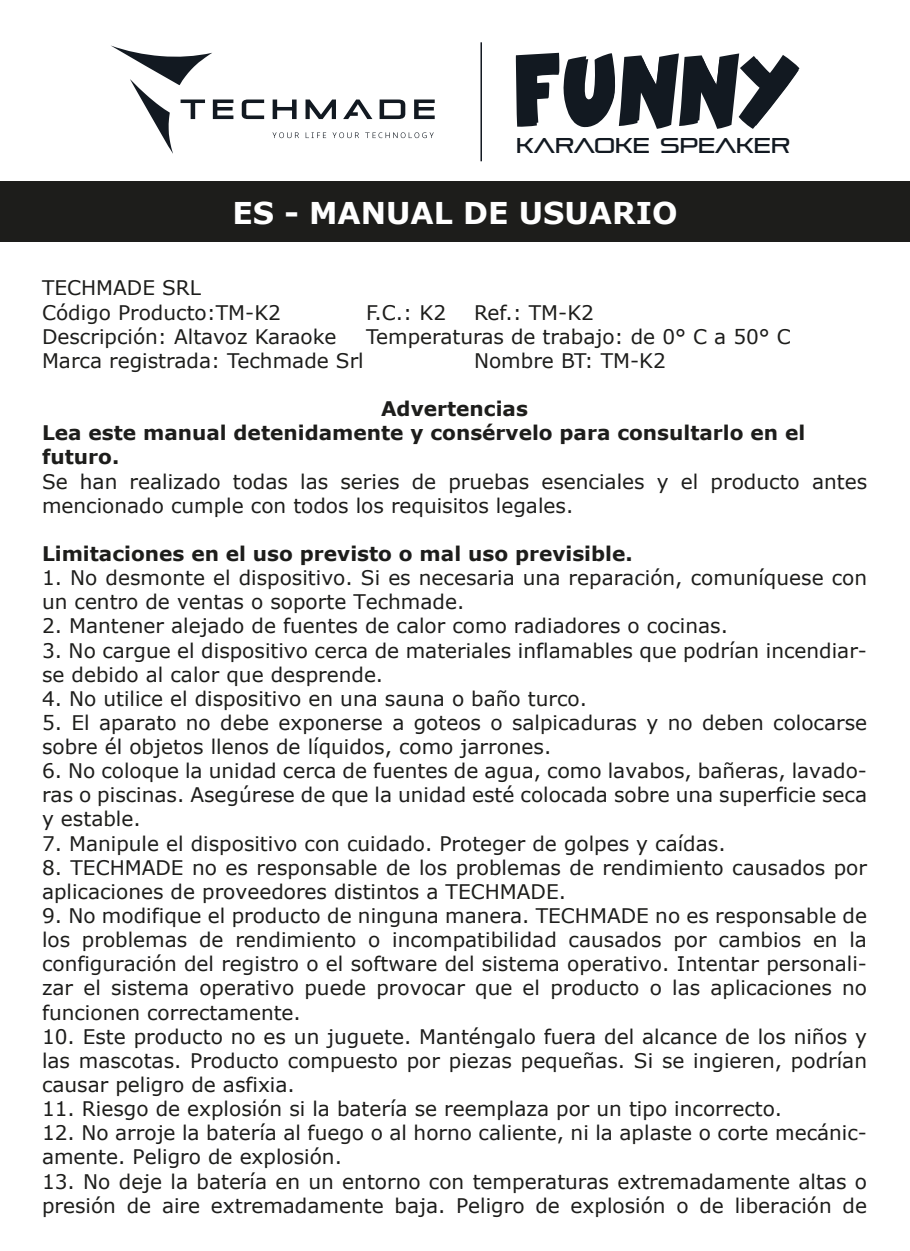
<style>
.page{position:relative;width:910px;height:1251px;background:#fff}
.page>*{position:absolute;margin:0;border:0;box-sizing:border-box;transform-origin:0 0}
.t1{font:700 30px "Verdana";color:#fff}
.t2{font:21.3px "Pirulen Rg";color:#121921;scale:.96 1}
.t3{font:20.1px/24px "Verdana";color:#1d1d1b}
.t4{font:700 20.1px/24px "Verdana";color:#1d1d1b}
</style>
<div class="page">
<div style="left:0;top:181px;width:910px;height:61px;background:#1d1d1b"></div>
<svg style="left:273px;top:99px;width:24px;height:20px"></svg>
<svg style="left:306px;top:99px;width:30px;height:20px"></svg>
<svg style="left:414px;top:99px;width:21px;height:20px"></svg>
<svg style="left:242px;top:99px;width:22px;height:20px"></svg>
<svg style="left:380px;top:99px;width:25px;height:20px"></svg>
<svg style="left:343px;top:99px;width:29px;height:20px"></svg>
<svg style="left:306px;top:132px;width:20px;height:6px"></svg>
<svg style="left:272px;top:132px;width:27px;height:6px"></svg>
<svg style="left:332px;top:132px;width:27px;height:6px"></svg>
<svg style="left:365px;top:132px;width:69px;height:6px"></svg>
<svg style="left:111px;top:45px;width:122px;height:108px"></svg>
<hr style="left:480px;top:42px;width:2px;height:119px;background:#121921">
<svg style="left:516px;top:53px;width:283px;height:76px"></svg>
<p class="t2" style="left:516px;top:133px;width:287px">KARAOKE SPEAKER</p>
<h1 class="t1" style="left:232px;top:193px;width:447px">ES - MANUAL DE USUARIO</h1>
<p class="t3" style="left:42px;top:276px;width:241px">TECHMADE SRL<br>Código Producto:TM-K2</p>
<p class="t3" style="left:366px;top:300px;width:82px">F.C.: K2</p>
<p class="t3" style="left:474px;top:300px;width:122px">Ref.: TM-K2</p>
<p class="t3" style="left:42px;top:324px;width:296px">Descripción: Altavoz Karaoke</p>
<p class="t3" style="left:366px;top:324px;width:426px">Temperaturas de trabajo: de 0° C a 50° C</p>
<p class="t3" style="left:42px;top:349px;width:323px">Marca registrada: Techmade Srl</p>
<p class="t3" style="left:474px;top:349px;width:193px">Nombre BT: TM-K2</p>
<p class="t4" style="left:42px;top:397px;width:765px;text-indent:339px">Advertencias<br>Lea este manual detenidamente y consérvelo para consultarlo en el futuro.</p>
<p class="t3" style="left:42px;top:469px;width:827px">Se han realizado todas las series de pruebas esenciales y el producto antes mencionado cumple con todos los requisitos legales.</p>
<p class="t4" style="left:42px;top:541px;width:592px">Limitaciones en el uso previsto o mal uso previsible.</p>
<p class="t3" style="left:42px;top:566px;width:827px">1. No desmonte el dispositivo. Si es necesaria una reparación, comuníquese con un centro de ventas o soporte Techmade.</p>
<p class="t3" style="left:42px;top:614px;width:688px">2. Mantener alejado de fuentes de calor como radiadores o cocinas.</p>
<p class="t3" style="left:42px;top:638px;width:826px">3. No cargue el dispositivo cerca de materiales inflamables que podrían incendiar&shy;se debido al calor que desprende.</p>
<p class="t3" style="left:42px;top:686px;width:547px">4. No utilice el dispositivo en una sauna o baño turco.</p>
<p class="t3" style="left:42px;top:710px;width:827px">5. El aparato no debe exponerse a goteos o salpicaduras y no deben colocarse sobre él objetos llenos de líquidos, como jarrones.</p>
<p class="t3" style="left:42px;top:759px;width:827px;text-align:justify">6. No coloque la unidad cerca de fuentes de agua, como lavabos, bañeras, lavado&shy;ras o piscinas. Asegúrese de que la unidad esté colocada sobre una superficie seca y estable.</p>
<p class="t3" style="left:42px;top:831px;width:685px">7. Manipule el dispositivo con cuidado. Proteger de golpes y caídas.</p>
<p class="t3" style="left:42px;top:855px;width:827px">8. TECHMADE no es responsable de los problemas de rendimiento causados por aplicaciones de proveedores distintos a TECHMADE.</p>
<p class="t3" style="left:42px;top:903px;width:827px;text-align:justify">9. No modifique el producto de ninguna manera. TECHMADE no es responsable de los problemas de rendimiento o incompatibilidad causados por cambios en la configuración del registro o el software del sistema operativo. Intentar personali&shy;zar el sistema operativo puede provocar que el producto o las aplicaciones no funcionen correctamente.</p>
<p class="t3" style="left:42px;top:1024px;width:827px;text-align:justify">10. Este producto no es un juguete. Manténgalo fuera del alcance de los niños y las mascotas. Producto compuesto por piezas pequeñas. Si se ingieren, podrían causar peligro de asfixia.</p>
<p class="t3" style="left:42px;top:1096px;width:742px">11. Riesgo de explosión si la batería se reemplaza por un tipo incorrecto.</p>
<p class="t3" style="left:42px;top:1120px;width:827px">12. No arroje la batería al fuego o al horno caliente, ni la aplaste o corte mecánic&shy;amente. Peligro de explosión.</p>
<p class="t3" style="left:42px;top:1169px;width:827px">13. No deje la batería en un entorno con temperaturas extremadamente altas o presión de aire extremadamente baja. Peligro de explosión o de liberación de</p>
</div>
